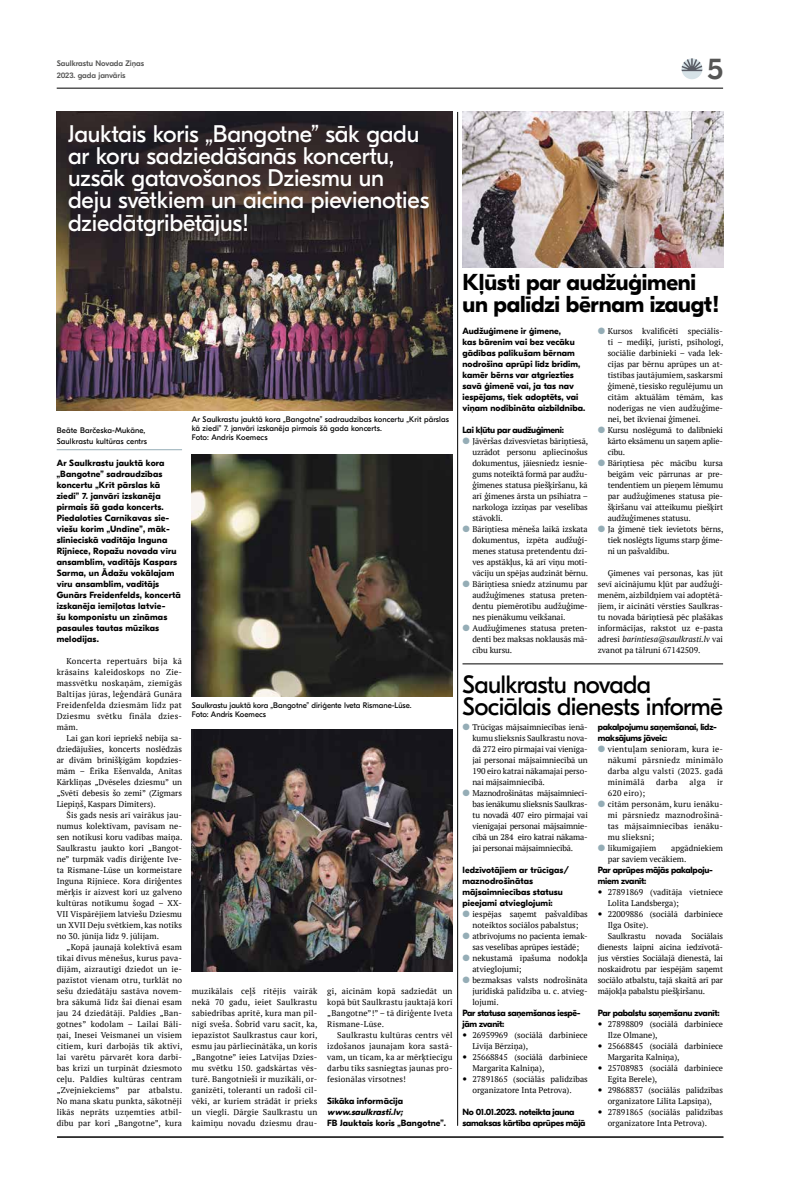
<style>
.page{position:relative;width:794px;height:1191px;background:#fff}
.page>*{position:absolute;margin:0;border:0;box-sizing:border-box;transform-origin:0 0}
.t1{font:500 30px "GT Eesti Pro Display";color:#565655}
.t2{font:25px/22px "GT Eesti Pro Display";letter-spacing:-.025em;color:#000}
.t3{font:24px/22px "GT Eesti Pro Display";letter-spacing:-.01em;color:#fff}
.t4{font:700 23px/22px "GT Eesti Pro Display";letter-spacing:-.01em;color:#000}
.t5{font:700 9px/11px "GT Eesti Pro Display";letter-spacing:.01em;color:#000}
.t6{font:700 9px/11px "GT Eesti Pro Display";letter-spacing:-.025em;color:#000}
.t7{font:italic 700 9px "GT Eesti Pro Display";color:#000}
.t8{font:8.3px/11px "PT Serif";color:#000;text-align:justify}
.t9{font:8.3px/11px "PT Serif";letter-spacing:-.02em;color:#000}
.t10{font:8.3px/11px "PT Serif";letter-spacing:.02em;color:#000}
.t11{font:8px/9px "GT Eesti Pro Display";letter-spacing:.01em;color:#000}
.t12{font:500 8px/12px "GT Eesti Pro Display";color:#565655}
.s1{font-style:italic}
</style>
<div class="page">
<hr style="left:57px;top:88px;width:666px;height:1px;background:#000">
<svg style="left:681px;top:58px;width:21px;height:21px"></svg>
<svg style="left:681px;top:58px;width:21px;height:13px"></svg>
<hr style="left:57px;top:1136px;width:666px;height:1px;background:#000">
<hr style="left:462px;top:663px;width:261px;height:1px;background:#000">
<img style="left:462px;top:112px;width:261px;height:155px">
<hr style="left:457px;top:112px;width:1px;height:1013px;background:#000">
<hr style="left:57px;top:449px;width:125px;height:1px;background:#95adb6">
<img style="left:192px;top:454px;width:260px;height:242px">
<img style="left:57px;top:112px;width:395px;height:298px">
<img style="left:192px;top:729px;width:260px;height:242px">
<p class="t12" style="left:57px;top:58px;width:89px">Saulkrastu Novada Ziņas<br>2023. gada janvāris</p>
<h1 class="t1" style="left:707px;top:53px;width:18px">5</h1>
<h3 class="t3" style="left:68px;top:124px;width:363px">Jauktais koris „Bangotne” sāk gadu ar koru sadziedāšanās koncertu, uzsāk gatavošanos Dziesmu un deju svētkiem un aicina pievienoties dziedātgribētājus!</h3>
<p class="t11" style="left:57px;top:424px;width:92px;line-height:11px">Beāte Barčeska-Mukāne,<br>Saulkrastu kultūras centrs</p>
<p class="t5" style="left:57px;top:457px;width:126px">Ar Saulkrastu jauktā kora „Bangotne” sadraudzības koncertu „Krīt pārslas kā ziedi” 7. janvārī izskanēja pirmais šā gada koncerts.<br>Piedaloties Carnikavas sie&shy;viešu korim „Undīne”, māk&shy;slinieciskā vadītāja Inguna<br>Rijniece, Ropažu novada vīru ansamblim, vadītājs Kaspars<br>Sarma, un Ādažu vokālajam vīru ansamblim, vadītājs<br>Gunārs Freidenfelds, koncertā izskanēja iemīļotas latvie-<br>šu komponistu un zināmas pasaules tautas mūzikas melodijas.</p>
<p class="t8" style="left:57px;top:655px;width:127px;text-indent:10px">Koncerta repertuārs bija kā krāsains kaleidoskops no Zie&shy;massvētku noskaņām, ziemīgās Baltijas jūras, leģendārā Gunāra Freidenfelda dziesmām līdz pat Dziesmu svētku fināla dzies&shy;mām.</p>
<p class="t8" style="left:57px;top:732px;width:127px;text-indent:10px">Lai gan kori iepriekš nebija sa&shy;dziedājušies, koncerts noslēdzās ar divām brīnišķīgām kopdzies&shy;mām – Ērika Ešenvalda, Anitas Kārkliņas „Dvēseles dziesmu” un „Svētī debesīs šo zemi” (Zigmars Liepiņš, Kaspars Dimiters).</p>
<p class="t8" style="left:57px;top:809px;width:127px;text-indent:10px">Šis gads nesis arī vairākus jau&shy;numus kolektīvam, pavisam ne&shy;sen notikusi koru vadības maiņa.<br>Saulkrastu jaukto kori „Bangot&shy;ne” turpmāk vadīs diriģente Ive&shy;ta Rīsmane-Lūse un kormeistare Inguna Rijniece. Kora diriģentes mērķis ir aizvest kori uz galveno kultūras notikumu šogad – XX-VII Vispārējiem latviešu Dziesmu un XVII Deju svētkiem, kas notiks no 30. jūnija līdz 9. jūlijam.</p>
<p class="t8" style="left:57px;top:941px;width:127px;text-indent:10px">„Kopā jaunajā kolektīvā esam tikai divus mēnešus, kurus pava&shy;dījām, aizrautīgi dziedot un ie&shy;pazīstot vienam otru, turklāt no sešu dziedātāju sastāva novem&shy;bra sākumā līdz šai dienai esam jau 24 dziedātāji. Paldies „Ban&shy;gotnes” kodolam – Lailai Bāli&shy;ņai, Inesei Veismanei un visiem citiem, kuri darbojās tik aktīvi, lai varētu pārvarēt kora darbī&shy;bas krīzi un turpināt dziesmoto ceļu. Paldies kultūras centram „Zvejniekciems” par atbalstu.<br>No mana skatu punkta, sākotnēji likās neprāts uzņemties atbil&shy;dību par kori „Bangotne”, kura</p>
<p class="t11" style="left:192px;top:415px;width:258px">Ar Saulkrastu jauktā kora „Bangotne” sadraudzības koncertu „Krīt pārslas kā ziedi” 7. janvārī izskanēja pirmais šā gada koncerts.<br>Foto: Andris Koemecs</p>
<p class="t11" style="left:192px;top:700px;width:221px">Saulkrastu jauktā kora „Bangotne” diriģente Iveta Rīsmane-Lūse.<br>Foto: Andris Koemecs</p>
<p class="t8" style="left:192px;top:985px;width:127px">muzikālais ceļš ritējis vairāk nekā 70 gadu, ieiet Saulkrastu sabiedrības apritē, kura man pil&shy;nīgi sveša. Šobrīd varu sacīt, ka, iepazīstot Saulkrastus caur kori, esmu jau pārliecinātāka, un koris „Bangotne” ieies Latvijas Dzies&shy;mu svētku 150. gadskārtas vēs&shy;turē. Bangotnieši ir muzikāli, or&shy;ganizēti, toleranti un radoši cil&shy;vēki, ar kuriem strādāt ir prieks un viegli. Dārgie Saulkrastu un kaimiņu novadu dziesmu drau-</p>
<p class="t8" style="left:327px;top:985px;width:127px">gi, aicinām kopā sadziedāt un kopā būt Saulkrastu jauktajā korī „Bangotne”!” – tā diriģente Iveta Rīsmane-Lūse.</p>
<p class="t8" style="left:327px;top:1029px;width:127px;text-indent:10px">Saulkrastu kultūras centrs vēl izdošanos jaunajam kora sastā&shy;vam, un ticam, ka ar mērķtiecīgu darbu tiks sasniegtas jaunas pro&shy;fesionālas virsotnes!</p>
<p class="t5" style="left:327px;top:1095px;width:77px">Sīkāka informācija</p>
<p class="t7" style="left:327px;top:1106px;width:79px">www.saulkrasti.lv;</p>
<p class="t5" style="left:327px;top:1117px;width:120px">FB Jauktais koris „Bangotne”.</p>
<h3 class="t4" style="left:462px;top:272px;width:258px">Kļūsti par audžuģimeni un palīdzi bērnam izaugt!</h3>
<p class="t5" style="left:462px;top:325px;width:124px">Audžuģimene ir ģimene,<br>kas bārenim vai bez vecāku gādības palikušam bērnam nodrošina aprūpi līdz brīdim, kamēr bērns var atgriezties savā ģimenē vai, ja tas nav iespējams, tiek adoptēts, vai viņam nodibināta aizbildnība.</p>
<p class="t6" style="left:462px;top:424px;width:103px">Lai kļūtu par audžuģimeni:</p>
<p class="t8" style="left:472px;top:435px;width:117px;text-align:left">Jāvēršas dzīvesvietas bāriņtiesā, uzrādot personu apliecinošus dokumentus, jāiesniedz iesnie&shy;gums noteiktā formā par audžu&shy;ģimenes statusa piešķiršanu, kā arī ģimenes ārsta un psihiatra – narkologa izziņas par veselības stāvokli.<br>Bāriņtiesa mēneša laikā izskata dokumentus, izpēta audžuģi&shy;menes statusa pretendentu dzī&shy;ves apstākļus, kā arī viņu moti&shy;vāciju un spējas audzināt bērnu.<br>Bāriņtiesa sniedz atzinumu par audžuģimenes statusa preten&shy;dentu piemērotību audžuģime&shy;nes pienākumu veikšanai.<br>Audžuģimenes statusa preten&shy;denti bez maksas noklausās mā&shy;cību kursu.</p>
<p class="t8" style="left:607px;top:325px;width:117px;text-align:left">Kursos kvalificēti speciālis&shy;ti – mediķi, juristi, psihologi, sociālie darbinieki – vada lek&shy;cijas par bērnu aprūpes un at&shy;tīstības jautājumiem, saskarsmi ģimenē, tiesisko regulējumu un citām aktuālām tēmām, kas noderīgas ne vien audžuģime&shy;nei, bet ikvienai ģimenei.<br>Kursu noslēgumā to dalībnieki kārto eksāmenu un saņem aplie&shy;cību.<br>Bāriņtiesa pēc mācību kursa beigām veic pārrunas ar pre&shy;tendentiem un pieņem lēmumu par audžuģimenes statusa pie&shy;šķiršanu vai atteikumu piešķirt audžuģimenes statusu.<br>Ja ģimenē tiek ievietots bērns, tiek noslēgts līgums starp ģime&shy;ni un pašvaldību.</p>
<p class="t8" style="left:598px;top:567px;width:127px;text-indent:10px">Ģimenes vai personas, kas jūt sevī aicinājumu kļūt par audžuģi&shy;menēm, aizbildņiem vai adoptētā&shy;jiem, ir aicināti vērsties Saulkras&shy;tu novada bāriņtiesā pēc plašākas informācijas, rakstot uz e-pasta adresi <span class="s1">barintiesa@saulkrasti.lv</span> vai zvanot pa tālruni 67142509.</p>
<h2 class="t2" style="left:462px;top:674px;width:262px">Saulkrastu novada<br>Sociālais dienests informē</h2>
<p class="t9" style="left:472px;top:721px;width:117px">Trūcīgas mājsaimniecības ienā&shy;kumu slieksnis Saulkrastu nova&shy;dā 272 eiro pirmajai vai vienīga&shy;jai personai mājsaimniecībā un<br>190 eiro katrai nākamajai perso&shy;nai mājsaimniecībā.<br>Maznodrošinātas mājsaimniecī&shy;bas ienākumu slieksnis Saulkras&shy;tu novadā 407 eiro pirmajai vai vienīgajai personai mājsaimnie&shy;cībā un 284 eiro katrai nākama&shy;jai personai mājsaimniecībā.</p>
<p class="t5" style="left:462px;top:864px;width:108px">Iedzīvotājiem ar trūcīgas/ maznodrošinātas mājsaimniecības statusu pieejami atvieglojumi:</p>
<p class="t8" style="left:472px;top:908px;width:117px;text-align:left">iespējas saņemt pašvaldības noteiktos sociālos pabalstus; atbrīvojums no pacienta iemak&shy;sas veselības aprūpes iestādē; nekustamā īpašuma nodokļa atvieglojumi;<br>bezmaksas valsts nodrošināta juridiskā palīdzība u. c. atvieg&shy;lojumi.</p>
<p class="t6" style="left:462px;top:1007px;width:120px">Par statusa saņemšanas iespē&shy;jām zvanīt:</p>
<p class="t8" style="left:472px;top:1029px;width:117px;text-align:left">26959969 (sociālā darbiniece<br>Līvija Bērziņa),<br>25668845 (sociālā darbiniece<br>Margarita Kalniņa),<br>27891865 (sociālās palīdzības organizatore Inta Petrova).</p>
<p class="t6" style="left:462px;top:1106px;width:125px">No 01.01.2023. noteikta jauna samaksas kārtība aprūpes mājā</p>
<p class="t6" style="left:598px;top:721px;width:121px">pakalpojumu saņemšanai, līdz&shy;maksājums jāveic:</p>
<p class="t8" style="left:607px;top:743px;width:117px">vientuļam senioram, kura ie&shy;nākumi pārsniedz minimālo darba algu valstī (2023. gadā minimālā</p>
<p class="t8" style="left:656px;top:776px;width:23px">darba</p>
<p class="t8" style="left:689px;top:776px;width:17px">alga</p>
<p class="t8" style="left:717px;top:776px;width:7px">ir</p>
<p class="t10" style="left:607px;top:787px;width:117px">620 eiro);<br>citām personām, kuru ienāku&shy;mi pārsniedz maznodrošinā&shy;tas mājsaimniecības ienāku&shy;mu slieksni;<br>likumīgajiem</p>
<p class="t8" style="left:607px;top:842px;width:117px;text-indent:64px">apgādniekiem par saviem vecākiem.</p>
<p class="t6" style="left:598px;top:864px;width:117px">Par aprūpes mājās pakalpoju&shy;miem zvanīt:</p>
<p class="t8" style="left:607px;top:886px;width:117px">27891869 (vadītāja vietniece</p>
<p class="t8" style="left:607px;top:897px;width:73px">Lolita Landsberga);</p>
<p class="t8" style="left:607px;top:908px;width:117px">22009886 (sociālā darbiniece</p>
<p class="t8" style="left:607px;top:919px;width:42px">Ilga Osīte).</p>
<p class="t8" style="left:607px;top:930px;width:117px">Saulkrastu novada Sociālais</p>
<p class="t8" style="left:598px;top:941px;width:127px">dienests laipni aicina iedzīvotā-</p>
<p class="t8" style="left:598px;top:952px;width:127px">jus vērsties Sociālajā dienestā, lai</p>
<p class="t8" style="left:598px;top:963px;width:127px">noskaidrotu par iespējām saņemt</p>
<p class="t8" style="left:598px;top:974px;width:127px">sociālo atbalstu, tajā skaitā arī par</p>
<p class="t8" style="left:598px;top:985px;width:109px">mājokļa pabalstu piešķiršanu.</p>
<p class="t6" style="left:598px;top:1007px;width:123px">Par pabalstu saņemšanu zvanīt:</p>
<p class="t8" style="left:607px;top:1018px;width:117px;text-align:left">27898809 (sociālā darbiniece<br>Ilze Olmane),<br>25668845 (sociālā darbiniece<br>Margarita Kalniņa),<br>25708983 (sociālā darbiniece<br>Egita Berele),<br>29868837 (sociālās palīdzības organizatore Lilita Lapsiņa),<br>27891865 (sociālās palīdzības organizatore Inta Petrova).</p>
</div>
